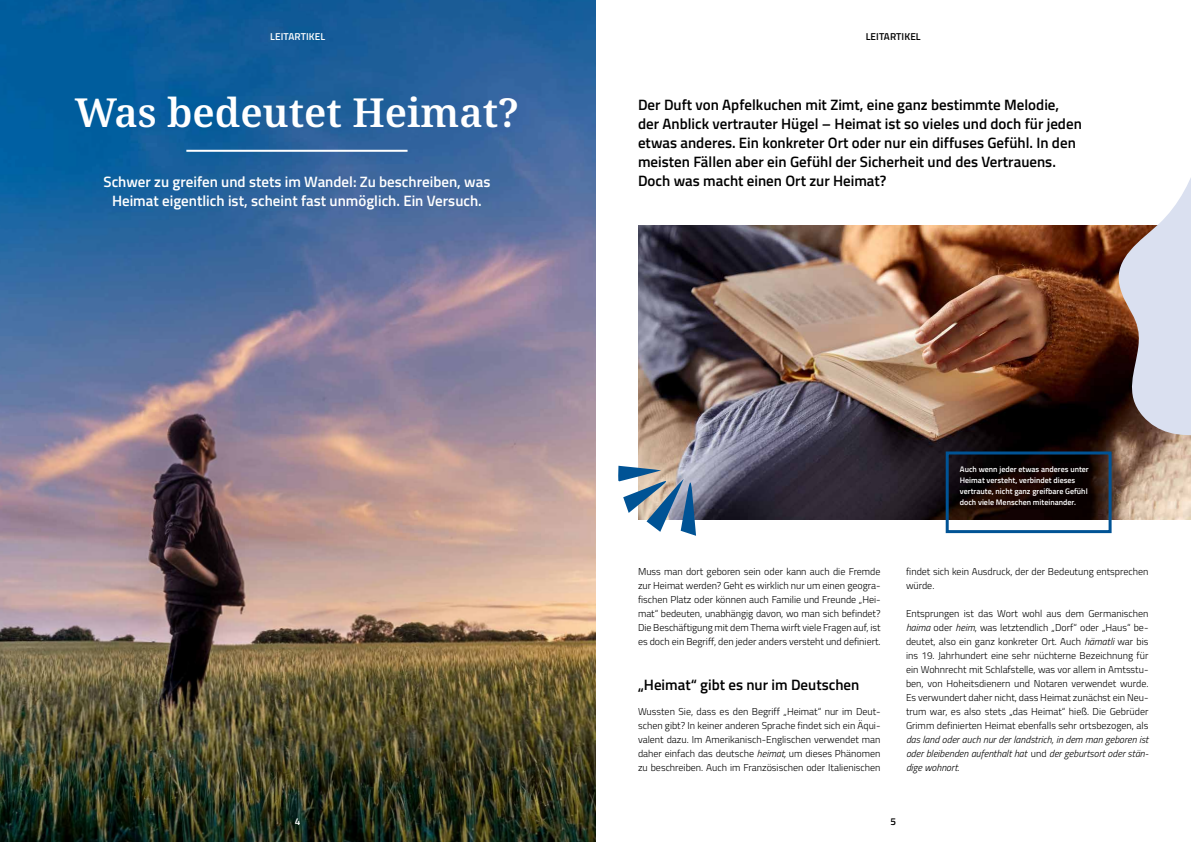
<style>
.page{position:relative;width:1191px;height:842px;background:#fff}
.page>*{position:absolute;margin:0;border:0;box-sizing:border-box;transform-origin:0 0}
.t1{font:600 40px "Noto Serif";color:#fff}
.t2{font:600 15px/19px "Titillium Web";color:#000}
.t3{font:600 15px/19px "Titillium Web";color:#fff;text-align:center}
.t4{font:300 10px/14px "Titillium Web";color:#000;text-align:justify}
.t5{font:italic 300 10px/14px "Titillium Web";color:#000;text-align:justify}
.t6{font:600 10px "Titillium Web";letter-spacing:.01em;color:#fff}
.t7{font:600 10px "Titillium Web";letter-spacing:.01em;color:#000}
.t8{font:600 8px/11px "Titillium Web";color:#fff}
.s1{font-style:italic}
.s2{font-style:normal}
</style>
<div class="page">
<img style="left:0;top:0;width:595px;height:842px">
<img style="left:638px;top:225px;width:553px;height:294px">
<svg style="left:618px;top:464px;width:78px;height:72px"></svg>
<hr style="left:186px;top:150px;width:221px;height:2px;background:#fff">
<svg style="left:944px;top:450px;width:169px;height:84px;background:#2f2e33"></svg>
<svg style="left:1113px;top:178px;width:78px;height:259px;background:#beb8be"></svg>
<p class="t6" style="left:270px;top:29px;width:56px">LEITARTIKEL</p>
<p class="t7" style="left:865px;top:29px;width:56px">LEITARTIKEL</p>
<h1 class="t1" style="left:75px;top:85px;width:446px">Was bedeutet Heimat?</h1>
<h2 class="t3" style="left:104px;top:172px;width:388px">Schwer zu greifen und stets im Wandel: Zu beschreiben, was<br>Heimat eigentlich ist, scheint fast unmöglich. Ein Versuch.</h2>
<p class="t2" style="left:638px;top:95px;width:445px">Der Duft von Apfelkuchen mit Zimt, eine ganz bestimmte Melodie, der Anblick vertrauter Hügel – Heimat ist so vieles und doch für jeden etwas anderes. Ein konkreter Ort oder nur ein diffuses Gefühl. In den meisten Fällen aber ein Gefühl der Sicherheit und des Vertrauens.<br>Doch was macht einen Ort zur Heimat?</p>
<p class="t4" style="left:638px;top:564px;width:244px">Muss man dort geboren sein oder kann auch die Fremde zur Heimat werden? Geht es wirklich nur um einen geogra&shy;fischen Platz oder können auch Familie und Freunde „Hei&shy;mat“ bedeuten, unabhängig davon, wo man sich befindet?<br>Die Beschäftigung mit dem Thema wirft viele Fragen auf, ist es doch ein Begriff, den jeder anders versteht und definiert.</p>
<h2 class="t2" style="left:638px;top:675px;width:223px">„Heimat“ gibt es nur im Deutschen</h2>
<p class="t4" style="left:638px;top:704px;width:244px">Wussten Sie, dass es den Begriff „Heimat“ nur im Deut&shy;schen gibt? In keiner anderen Sprache findet sich ein Äqui&shy;valent dazu. Im Amerikanisch-Englischen verwendet man daher einfach das deutsche <span class="s1">heimat,</span> um dieses Phänomen zu beschreiben. Auch im Französischen oder Italienischen</p>
<p class="t8" style="left:960px;top:463px;width:130px">Auch wenn jeder etwas anderes unter Heimat versteht, verbindet dieses vertraute, nicht ganz greifbare Gefühl doch viele Menschen miteinander.</p>
<p class="t4" style="left:906px;top:564px;width:244px">findet sich kein Ausdruck, der der Bedeutung entsprechen würde.</p>
<p class="t4" style="left:906px;top:606px;width:244px">Entsprungen ist das Wort wohl aus dem Germanischen <span class="s1">haima</span> oder <span class="s1">heim</span>, was letztendlich „Dorf“ oder „Haus“ be&shy;deutet, also ein ganz konkreter Ort. Auch <span class="s1">hämatli</span> war bis ins 19. Jahrhundert eine sehr nüchterne Bezeichnung für ein Wohnrecht mit Schlafstelle, was vor allem in Amtsstu&shy;ben, von Hoheitsdienern und Notaren verwendet wurde.<br>Es verwundert daher nicht, dass Heimat zunächst ein Neu&shy;trum war, es also stets „das Heimat“ hieß. Die Gebrüder Grimm definierten Heimat ebenfalls sehr ortsbezogen, als</p>
<p class="t5" style="left:906px;top:732px;width:244px">das land oder auch nur der landstrich, in dem man geboren ist oder bleibenden aufenthalt hat <span class="s2">und</span> der geburtsort oder stän&shy;dige wohnort.</p>
<p class="t6" style="left:295px;top:814px;width:7px">4</p>
<p class="t7" style="left:890px;top:814px;width:7px">5</p>
</div>
